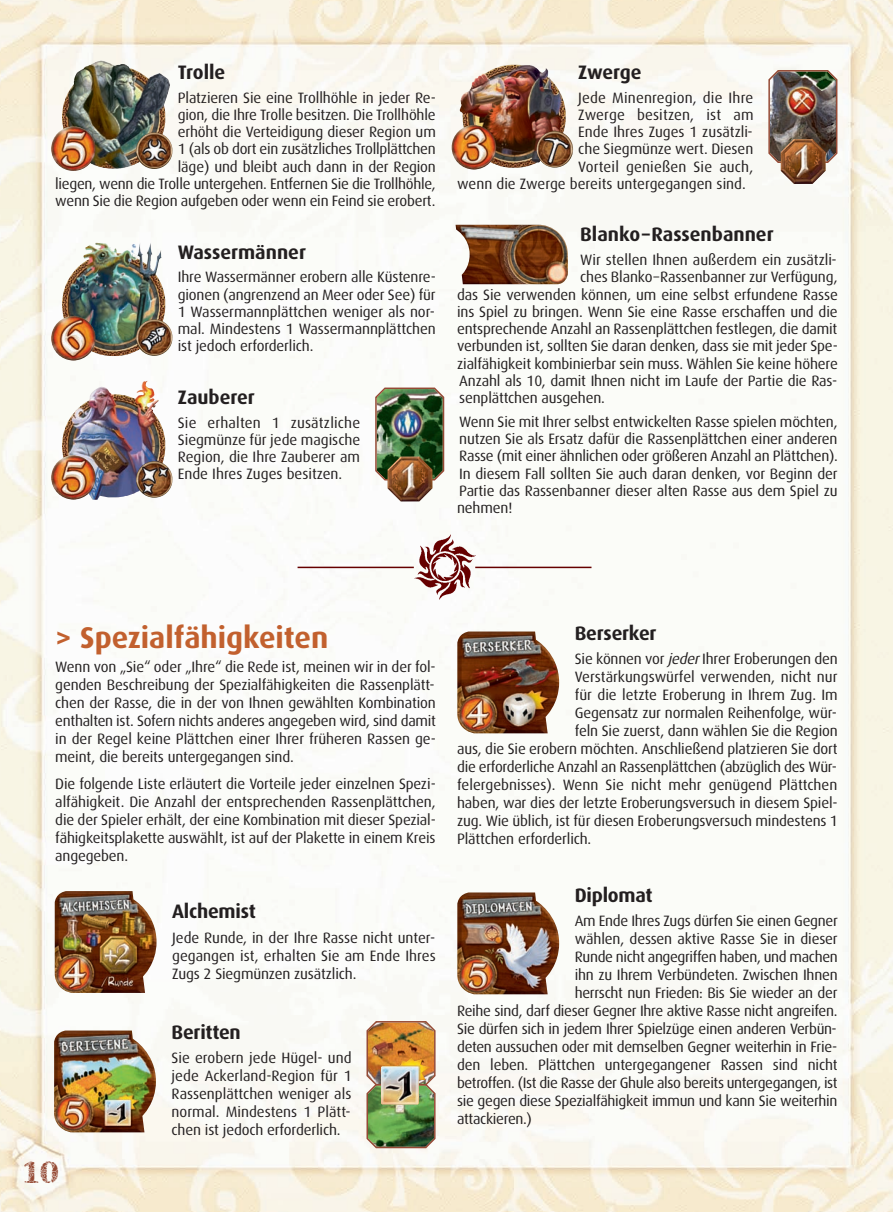
<style>
.page{position:relative;width:893px;height:1212px;background:#fff}
.page>*{position:absolute;margin:0;border:0;box-sizing:border-box;transform-origin:0 0}
.t1{font:700 30px "Dax";color:#c2602e}
.t2{font:27px "JI Hidden Vines";color:#954a35}
.t3{font:700 19.5px "Dax";letter-spacing:-.01em;color:#231f20}
.t4{font:15px/17.2px "Dax";letter-spacing:-.01em;color:#231f20;text-align:justify}
.t5{font:15px "Dax";letter-spacing:.01em;color:#231f20}
.s1{font-style:italic}
</style>
<div class="page">
<img style="left:0;top:0;width:893px;height:1212px">
<img style="left:62px;top:61px;width:39px;height:101px">
<img style="left:51px;top:126px;width:45px;height:45px;border-radius:22px">
<img style="left:136px;top:132px;width:37px;height:37px;border-radius:18px">
<img style="left:456px;top:225px;width:112px;height:59px">
<hr style="left:298px;top:567px;width:116px;height:1px;background:#600">
<hr style="left:475px;top:567px;width:116px;height:1px;background:#600">
<img style="left:414px;top:535px;width:62px;height:64px">
<img style="left:55px;top:891px;width:102px;height:102px">
<img style="left:457px;top:631px;width:102px;height:102px">
<img style="left:457px;top:892px;width:102px;height:102px">
<img style="left:83px;top:243px;width:68px;height:21px">
<img style="left:51px;top:316px;width:45px;height:44px;border-radius:22px">
<img style="left:136px;top:319px;width:37px;height:37px;border-radius:18px">
<img style="left:65px;top:381px;width:81px;height:47px">
<img style="left:51px;top:455px;width:45px;height:45px;border-radius:22px">
<img style="left:136px;top:461px;width:37px;height:37px;border-radius:18px">
<img style="left:375px;top:387px;width:69px;height:93px">
<img style="left:387px;top:456px;width:45px;height:45px">
<img style="left:460px;top:65px;width:46px;height:95px">
<img style="left:452px;top:125px;width:44px;height:45px;border-radius:22px">
<img style="left:536px;top:131px;width:37px;height:37px;border-radius:18px">
<img style="left:768px;top:70px;width:69px;height:93px">
<img style="left:781px;top:139px;width:45px;height:45px">
<img style="left:54px;top:1030px;width:102px;height:102px">
<img style="left:366px;top:1021px;width:70px;height:127px">
<img style="left:381px;top:1057px;width:49px;height:47px">
<h3 class="t3" style="left:178px;top:64px;width:49px">Trolle</h3>
<p class="t4" style="left:55px;top:90px;width:382px;text-align:right">Platzieren Sie eine Trollhöhle in jeder Re-<br>gion, die Ihre Trolle besitzen. Die Trollhöhle<br>erhöht die Verteidigung dieser Region um<br>1 (als ob dort ein zusätzliches Trollplättchen<br>läge) und bleibt auch dann in der Region<br>liegen, wenn die Trolle untergehen. Entfernen Sie die Trollhöhle, wenn Sie die Region aufgeben oder wenn ein Feind sie erobert.</p>
<h3 class="t3" style="left:178px;top:243px;width:130px">Wassermänner</h3>
<p class="t4" style="left:178px;top:269px;width:260px">Ihre Wassermänner erobern alle Küstenre&shy;gionen (angrenzend an Meer oder See) für 1 Wassermannplättchen weniger als nor&shy;mal. Mindestens 1 Wassermannplättchen ist jedoch erforderlich.</p>
<h3 class="t3" style="left:178px;top:388px;width:79px">Zauberer</h3>
<p class="t4" style="left:178px;top:415px;width:184px">Sie erhalten 1 zusätzliche Siegmünze für jede magische Region, die Ihre Zauberer am Ende Ihres Zuges besitzen.</p>
<h3 class="t3" style="left:578px;top:64px;width:65px">Zwerge</h3>
<p class="t5" style="left:578px;top:91px;width:177px">Jede Minenregion, die Ihre</p>
<p class="t5" style="left:578px;top:108px;width:177px">Zwerge besitzen, ist am</p>
<p class="t4" style="left:578px;top:124px;width:176px">Ende Ihres Zuges 1 zusätzli-</p>
<p class="t4" style="left:578px;top:142px;width:177px">che Siegmünze wert. Diesen</p>
<p class="t5" style="left:578px;top:160px;width:177px">Vorteil genießen Sie auch,</p>
<p class="t4" style="left:457px;top:176px;width:290px">wenn die Zwerge bereits untergegangen sind.</p>
<h3 class="t3" style="left:580px;top:226px;width:195px">Blanko−Rassenbanner</h3>
<p class="t4" style="left:580px;top:252px;width:258px">Wir stellen Ihnen außerdem ein zusätzli-</p>
<p class="t4" style="left:580px;top:269px;width:259px">ches Blanko−Rassenbanner zur Verfügung,</p>
<p class="t4" style="left:457px;top:287px;width:382px">das Sie verwenden können, um eine selbst erfundene Rasse</p>
<p class="t4" style="left:457px;top:304px;width:382px">ins Spiel zu bringen. Wenn Sie eine Rasse erschaffen und die</p>
<p class="t4" style="left:457px;top:321px;width:382px">entsprechende Anzahl an Rassenplättchen festlegen, die damit</p>
<p class="t4" style="left:457px;top:338px;width:382px">verbunden ist, sollten Sie daran denken, dass sie mit jeder Spe-</p>
<p class="t4" style="left:457px;top:356px;width:382px">zialfähigkeit kombinierbar sein muss. Wählen Sie keine höhere</p>
<p class="t4" style="left:459px;top:373px;width:379px">Anzahl als 10, damit Ihnen nicht im Laufe der Partie die Ras-</p>
<p class="t4" style="left:459px;top:390px;width:147px">senplättchen ausgehen.</p>
<p class="t4" style="left:457px;top:414px;width:382px">Wenn Sie mit Ihrer selbst entwickelten Rasse spielen möchten, nutzen Sie als Ersatz dafür die Rassenplättchen einer anderen Rasse (mit einer ähnlichen oder größeren Anzahl an Plättchen).<br>In diesem Fall sollten Sie auch daran denken, vor Beginn der Partie das Rassenbanner dieser alten Rasse aus dem Spiel zu nehmen!</p>
<h1 class="t1" style="left:55px;top:624px;width:275px">&gt; Spezialfähigkeiten</h1>
<p class="t4" style="left:55px;top:659px;width:382px;line-height:18px">Wenn von „Sie“ oder „Ihre“ die Rede ist, meinen wir in der fol&shy;genden Beschreibung der Spezialfähigkeiten die Rassenplätt&shy;chen der Rasse, die in der von Ihnen gewählten Kombination enthalten ist. Sofern nichts anderes angegeben wird, sind damit in der Regel keine Plättchen einer Ihrer früheren Rassen ge&shy;meint, die bereits untergegangen sind.</p>
<p class="t4" style="left:55px;top:775px;width:382px;line-height:18px">Die folgende Liste erläutert die Vorteile jeder einzelnen Spezi&shy;alfähigkeit. Die Anzahl der entsprechenden Rassenplättchen, die der Spieler erhält, der eine Kombination mit dieser Spezial&shy;fähigkeitsplakette auswählt, ist auf der Plakette in einem Kreis angegeben.</p>
<h3 class="t3" style="left:172px;top:903px;width:85px">Alchemist</h3>
<p class="t4" style="left:172px;top:929px;width:265px;line-height:18px">Jede Runde, in der Ihre Rasse nicht unter&shy;gegangen ist, erhalten Sie am Ende Ihres Zugs 2 Siegmünzen zusätzlich.</p>
<h2 class="t2" style="left:24px;top:1158px;width:37px">10</h2>
<h3 class="t3" style="left:172px;top:1023px;width:71px">Beritten</h3>
<p class="t4" style="left:172px;top:1050px;width:182px;line-height:18px">Sie erobern jede Hügel- und jede Ackerland-Region für 1<br>Rassenplättchen weniger als normal. Mindestens 1 Plätt&shy;chen ist jedoch erforderlich.</p>
<h3 class="t3" style="left:575px;top:624px;width:83px">Berserker</h3>
<p class="t4" style="left:575px;top:651px;width:264px">Sie können vor <span class="s1">jeder</span>Ihrer Eroberungen den</p>
<p class="t4" style="left:575px;top:669px;width:264px">Verstärkungswürfel verwenden, nicht nur</p>
<p class="t4" style="left:575px;top:687px;width:264px">für die letzte Eroberung in Ihrem Zug. Im</p>
<p class="t4" style="left:575px;top:705px;width:264px">Gegensatz zur normalen Reihenfolge, wür-</p>
<p class="t4" style="left:575px;top:723px;width:264px">feln Sie zuerst, dann wählen Sie die Region</p>
<p class="t4" style="left:457px;top:741px;width:382px">aus, die Sie erobern möchten. Anschließend platzieren Sie dort</p>
<p class="t4" style="left:457px;top:759px;width:381px">die erforderliche Anzahl an Rassenplättchen (abzüglich des Wür-</p>
<p class="t4" style="left:457px;top:777px;width:382px">felergebnisses). Wenn Sie nicht mehr genügend Plättchen</p>
<p class="t4" style="left:457px;top:795px;width:382px">haben, war dies der letzte Eroberungsversuch in diesem Spiel-</p>
<p class="t4" style="left:457px;top:813px;width:382px">zug. Wie üblich, ist für diesen Eroberungsversuch mindestens 1</p>
<p class="t4" style="left:457px;top:831px;width:136px">Plättchen erforderlich.</p>
<h3 class="t3" style="left:575px;top:886px;width:79px">Diplomat</h3>
<p class="t4" style="left:575px;top:913px;width:265px">Am Ende Ihres Zugs dürfen Sie einen Gegner</p>
<p class="t4" style="left:575px;top:931px;width:264px">wählen, dessen aktive Rasse Sie in dieser</p>
<p class="t4" style="left:575px;top:949px;width:265px">Runde nicht angegriffen haben, und machen</p>
<p class="t4" style="left:575px;top:967px;width:264px">ihn zu Ihrem Verbündeten. Zwischen Ihnen</p>
<p class="t4" style="left:575px;top:985px;width:264px">herrscht nun Frieden: Bis Sie wieder an der</p>
<p class="t4" style="left:457px;top:1003px;width:382px">Reihe sind, darf dieser Gegner Ihre aktive Rasse nicht angreifen.</p>
<p class="t4" style="left:457px;top:1021px;width:381px">Sie dürfen sich in jedem Ihrer Spielzüge einen anderen Verbün-</p>
<p class="t4" style="left:457px;top:1039px;width:382px">deten aussuchen oder mit demselben Gegner weiterhin in Frie-</p>
<p class="t4" style="left:457px;top:1057px;width:382px">den leben. Plättchen untergegangener Rassen sind nicht</p>
<p class="t4" style="left:457px;top:1075px;width:382px">betroffen. (Ist die Rasse der Ghule also bereits untergegangen, ist</p>
<p class="t4" style="left:457px;top:1093px;width:382px">sie gegen diese Spezialfähigkeit immun und kann Sie weiterhin</p>
<p class="t4" style="left:457px;top:1111px;width:76px">attackieren.)</p>
</div>
